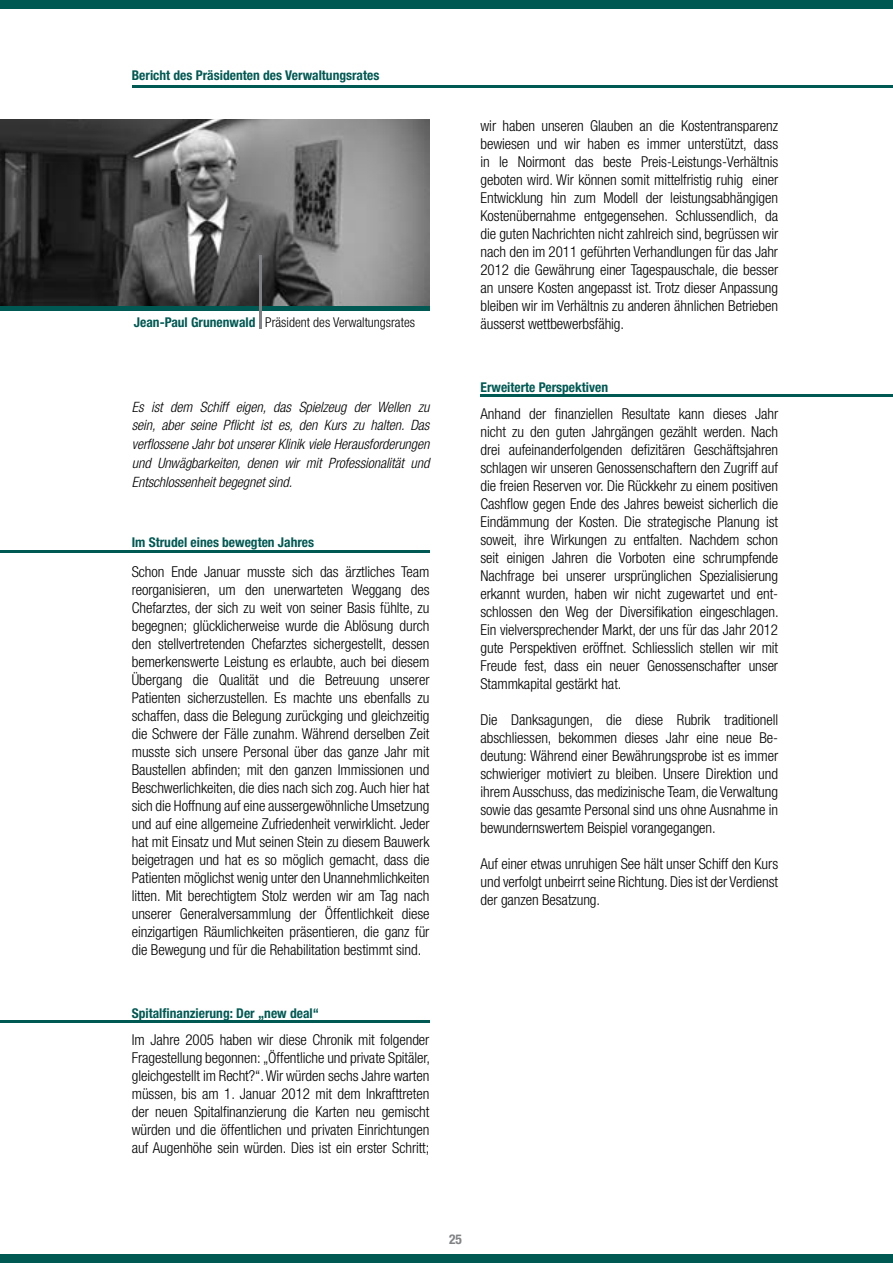
<style>
.page{position:relative;width:893px;height:1263px;background:#fff}
.page>*{position:absolute;margin:0;border:0;box-sizing:border-box;transform-origin:0 0}
.t1{font:300 condensed 15px/18px "Helvetica Neue LT";letter-spacing:-.005em;color:#000;text-align:justify}
.t2{font:italic 300 condensed 14.25px/18.8px "Helvetica Neue LT";letter-spacing:-.005em;color:#000;text-align:justify}
.t3{font:700 condensed 13.5px "Helvetica Neue LT";color:#005953}
.t4{font:300 condensed 13.5px "Helvetica Neue LT";color:#000}
.t5{font:700 condensed 13.5px "Helvetica Neue LT";color:#808285}
.s1{font-weight:700;color:#005953}
</style>
<div class="page">
<hr style="left:132px;top:85px;width:761px;height:2px;background:#005953">
<img style="left:0;top:119px;width:429px;height:187px">
<hr style="left:0;top:306px;width:429px;height:4px;background:#005953">
<hr style="left:259px;top:255px;width:2px;height:73px;background:#808285">
<div style="left:0;top:1254px;width:893px;height:9px;background:#005953"></div>
<div style="left:0;top:0;width:893px;height:9px;background:#005953"></div>
<hr style="left:480px;top:394px;width:413px;height:2px;background:#005953">
<hr style="left:0;top:1021px;width:429px;height:2px;background:#005953">
<hr style="left:0;top:550px;width:429px;height:2px;background:#005953">
<p class="t3" style="left:132px;top:67px;width:249px">Bericht des Präsidenten des Verwaltungsrates</p>
<p class="t4" style="left:134px;top:315px;width:283px"><span class="s1">Jean-Paul Grunenwald</span> Präsident des Verwaltungsrates</p>
<p class="t2" style="left:132px;top:397px;width:299px">Es ist dem Schiff eigen, das Spielzeug der Wellen zu sein, aber seine Pflicht ist es, den Kurs zu halten. Das verflossene Jahr bot unserer Klinik viele Herausforderungen und Unwägbarkeiten, denen wir mit Professionalität und Entschlossenheit begegnet sind.</p>
<p class="t3" style="left:132px;top:534px;width:184px">Im Strudel eines bewegten Jahres</p>
<p class="t1" style="left:132px;top:562px;width:299px">Schon Ende Januar musste sich das ärztliches Team reorganisieren, um den unerwarteten Weggang des Chefarztes, der sich zu weit von seiner Basis fühlte, zu begegnen; glücklicherweise wurde die Ablösung durch den stellvertretenden Chefarztes sichergestellt, dessen bemerkenswerte Leistung es erlaubte, auch bei diesem Übergang die Qualität und die Betreuung unserer Patienten sicherzustellen. Es machte uns ebenfalls zu schaffen, dass die Belegung zurückging und gleichzeitig die Schwere der Fälle zunahm. Während derselben Zeit musste sich unsere Personal über das ganze Jahr mit Baustellen abfinden; mit den ganzen Immissionen und Beschwerlichkeiten, die dies nach sich zog. Auch hier hat sich die Hoffnung auf eine aussergewöhnliche Umsetzung und auf eine allgemeine Zufriedenheit verwirklicht. Jeder hat mit Einsatz und Mut seinen Stein zu diesem Bauwerk beigetragen und hat es so möglich gemacht, dass die Patienten möglichst wenig unter den Unannehmlichkeiten litten. Mit berechtigtem Stolz werden wir am Tag nach unserer Generalversammlung der Öffentlichkeit diese einzigartigen Räumlichkeiten präsentieren, die ganz für die Bewegung und für die Rehabilitation bestimmt sind.</p>
<p class="t3" style="left:132px;top:1005px;width:189px">Spitalfinanzierung: Der „new deal“</p>
<p class="t1" style="left:132px;top:1030px;width:300px">Im Jahre 2005 haben wir diese Chronik mit folgender Fragestellung begonnen: „Öffentliche und private Spitäler, gleichgestellt im Recht?“. Wir würden sechs Jahre warten müssen, bis am 1. Januar 2012 mit dem Inkrafttreten der neuen Spitalfinanzierung die Karten neu gemischt würden und die öffentlichen und privaten Einrichtungen auf Augenhöhe sein würden. Dies ist ein erster Schritt;</p>
<p class="t1" style="left:480px;top:117px;width:299px">wir haben unseren Glauben an die Kostentransparenz bewiesen und wir haben es immer unterstützt, dass in le Noirmont das beste Preis-Leistungs-Verhältnis geboten wird. Wir können somit mittelfristig ruhig einer Entwicklung hin zum Modell der leistungsabhängigen Kostenübernahme entgegensehen. Schlussendlich, da die guten Nachrichten nicht zahlreich sind, begrüssen wir nach den im 2011 geführten Verhandlungen für das Jahr 2012 die Gewährung einer Tagespauschale, die besser an unsere Kosten angepasst ist. Trotz dieser Anpassung bleiben wir im Verhältnis zu anderen ähnlichen Betrieben äusserst wettbewerbsfähig.</p>
<p class="t3" style="left:480px;top:378px;width:129px">Erweiterte Perspektiven</p>
<p class="t1" style="left:480px;top:405px;width:300px">Anhand der finanziellen Resultate kann dieses Jahr nicht zu den guten Jahrgängen gezählt werden. Nach drei aufeinanderfolgenden defizitären Geschäftsjahren schlagen wir unseren Genossenschaftern den Zugriff auf die freien Reserven vor. Die Rückkehr zu einem positiven Cashflow gegen Ende des Jahres beweist sicherlich die Eindämmung der Kosten. Die strategische Planung ist soweit, ihre Wirkungen zu entfalten. Nachdem schon seit einigen Jahren die Vorboten eine schrumpfende Nachfrage bei unserer ursprünglichen Spezialisierung erkannt wurden, haben wir nicht zugewartet und ent&shy;schlossen den Weg der Diversifikation eingeschlagen.<br>Ein vielversprechender Markt, der uns für das Jahr 2012 gute Perspektiven eröffnet. Schliesslich stellen wir mit Freude fest, dass ein neuer Genossenschafter unser Stammkapital gestärkt hat.</p>
<p class="t1" style="left:480px;top:711px;width:299px">Die Danksagungen, die diese Rubrik traditionell abschliessen, bekommen dieses Jahr eine neue Be&shy;deutung: Während einer Bewährungsprobe ist es immer schwieriger motiviert zu bleiben. Unsere Direktion und ihrem Ausschuss, das medizinische Team, die Verwaltung sowie das gesamte Personal sind uns ohne Ausnahme in bewundernswertem Beispiel vorangegangen.</p>
<p class="t1" style="left:480px;top:855px;width:299px">Auf einer etwas unruhigen See hält unser Schiff den Kurs und verfolgt unbeirrt seine Richtung. Dies ist der Verdienst der ganzen Besatzung.</p>
<p class="t5" style="left:449px;top:1231px;width:14px">25</p>
</div>
